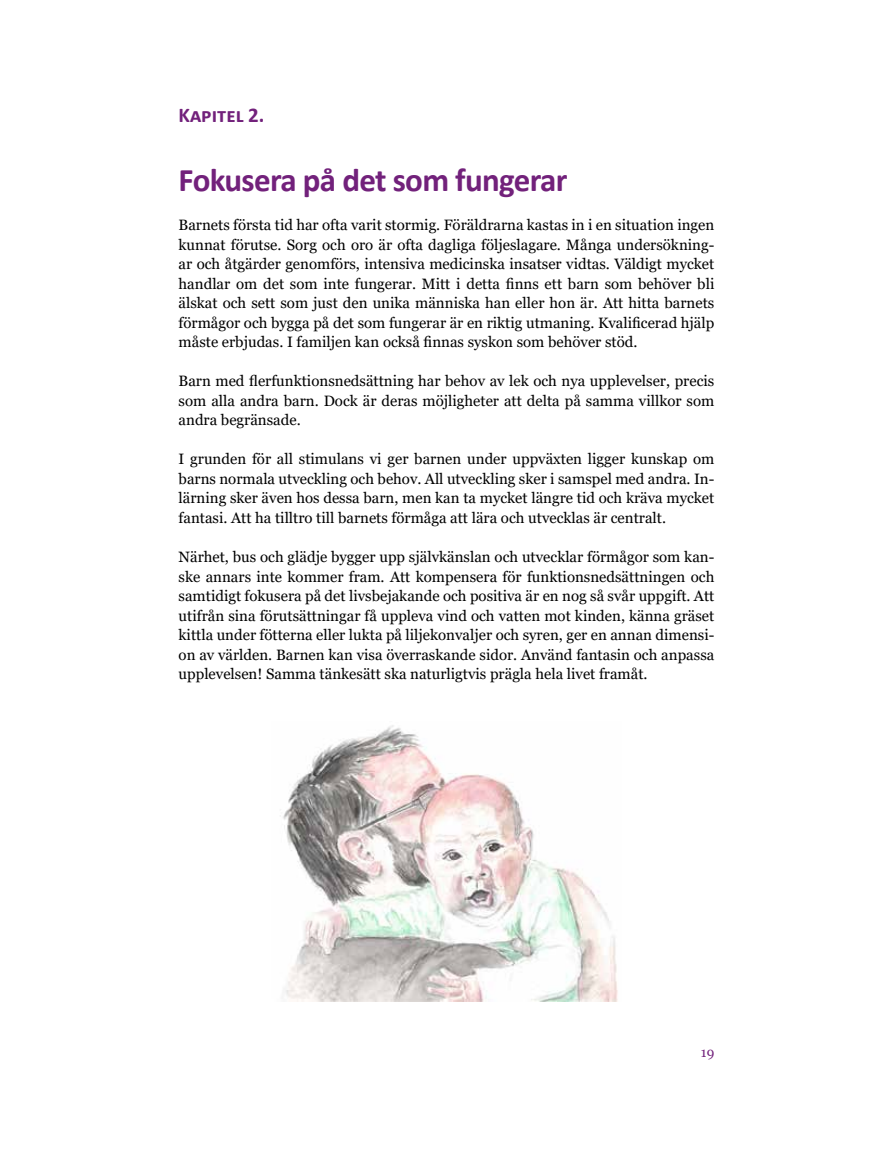
<style>
.page{position:relative;width:893px;height:1149px;background:#fff}
.page>*{position:absolute;margin:0;border:0;box-sizing:border-box;transform-origin:0 0}
.t1{font:700 33px "Calibri";letter-spacing:-.02em;color:#72217b}
.t2{font:700 21px "Calibri";color:#72217b}
.t3{font:15px/19.5px "Georgia";color:#000;text-align:justify}
.t4{font:13.5px "Georgia";color:#72217b}
</style>
<div class="page">
<img style="left:283px;top:725px;width:335px;height:275px">
<h2 class="t2" style="left:179px;top:100px;width:87px">Kapitel 2.</h2>
<h1 class="t1" style="left:179px;top:157px;width:390px">Fokusera på det som fungerar</h1>
<p class="t3" style="left:179px;top:215px;width:537px">Barnets första tid har ofta varit stormig. Föräldrarna kastas in i en situation ingen kunnat förutse. Sorg och oro är ofta dagliga följeslagare. Många undersökning&shy;ar och åtgärder genomförs, intensiva medicinska insatser vidtas. Väldigt mycket handlar om det som inte fungerar. Mitt i detta finns ett barn som behöver bli älskat och sett som just den unika människa han eller hon är. Att hitta barnets förmågor och bygga på det som fungerar är en riktig utmaning. Kvalificerad hjälp måste erbjudas. I familjen kan också finnas syskon som behöver stöd.</p>
<p class="t3" style="left:179px;top:371px;width:537px">Barn med flerfunktionsnedsättning har behov av lek och nya upplevelser, precis som alla andra barn. Dock är deras möjligheter att delta på samma villkor som andra begränsade.</p>
<p class="t3" style="left:179px;top:449px;width:537px">I grunden för all stimulans vi ger barnen under uppväxten ligger kunskap om barns normala utveckling och behov. All utveckling sker i samspel med andra. In&shy;lärning sker även hos dessa barn, men kan ta mycket längre tid och kräva mycket fantasi. Att ha tilltro till barnets förmåga att lära och utvecklas är centralt.</p>
<p class="t3" style="left:179px;top:547px;width:537px">Närhet, bus och glädje bygger upp självkänslan och utvecklar förmågor som kan&shy;ske annars inte kommer fram. Att kompensera för funktionsnedsättningen och samtidigt fokusera på det livsbejakande och positiva är en nog så svår uppgift. Att utifrån sina förutsättningar få uppleva vind och vatten mot kinden, känna gräset kittla under fötterna eller lukta på liljekonvaljer och syren, ger en annan dimensi&shy;on av världen. Barnen kan visa överraskande sidor. Använd fantasin och anpassa upplevelsen! Samma tänkesätt ska naturligtvis prägla hela livet framåt.</p>
<p class="t4" style="left:701px;top:1043px;width:15px">19</p>
</div>
